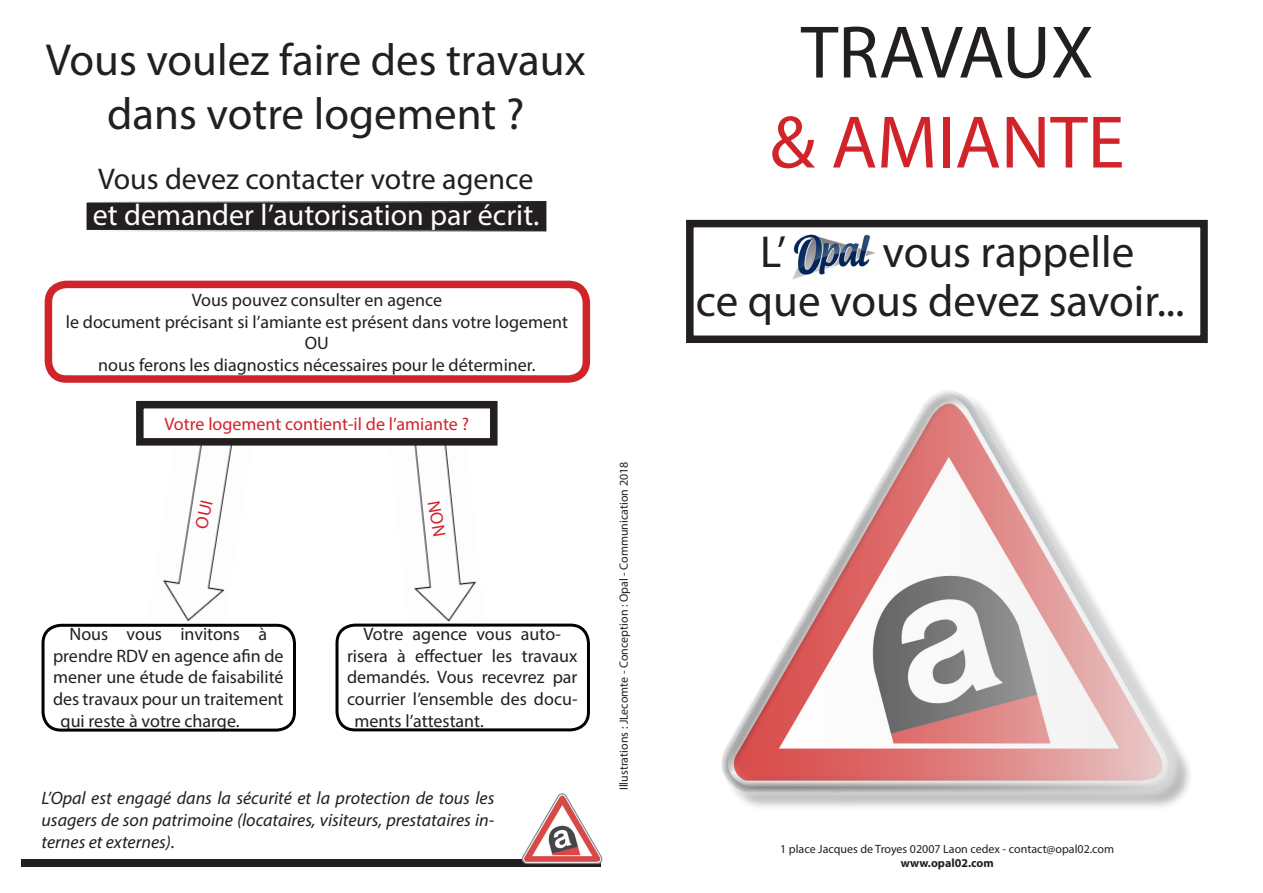
<style>
.page{position:relative;width:1263px;height:893px;background:#fff}
.page>*{position:absolute;margin:0;border:0;box-sizing:border-box;transform-origin:0 0}
.t1{font:75px "Myriad Pro";color:#d1232a}
.t2{font:75px "Myriad Pro";letter-spacing:-.015em;color:#231f20}
.t3{font:45px "Myriad Pro";color:#231f20}
.t4{font:30px "Myriad Pro";color:#fff}
.t5{font:30px "Myriad Pro";color:#231f20}
.t6{font:18px "Myriad Pro";color:#231f20}
.t7{font:italic 18px/21.6px "Myriad Pro";color:#231f20;text-align:justify}
.t8{font:18px "Myriad Pro";color:#d1232a}
.t9{font:12px "Myriad Pro";color:#231f20}
.t10{font:700 12px "Myriad Pro";color:#231f20}
</style>
<div class="page">
<img style="left:388px;top:446px;width:97px;height:178px">
<img style="left:147px;top:446px;width:106px;height:178px">
<div style="left:21px;top:859px;width:580px;height:8px;background:#231f20"></div>
<div style="left:717px;top:398px;width:470px;height:406px;background:#231f20;opacity:.75"></div>
<img style="left:792px;top:234px;width:83px;height:45px">
<img style="left:521px;top:793px;width:82px;height:72px">
<div style="left:45px;top:281px;width:545px;height:102px;border:8px solid #d1232a;border-radius:18px"></div>
<div style="left:86px;top:202px;width:460px;height:29px;background:#231f20"></div>
<div style="left:335px;top:624px;width:255px;height:107px;border:3px solid #000;border-radius:18px"></div>
<div style="left:136px;top:401px;width:361px;height:45px;border:8px solid #231f20"></div>
<div style="left:42px;top:624px;width:254px;height:108px;border:3px solid #000;border-radius:18px"></div>
<div style="left:686px;top:220px;width:522px;height:123px;border:8px solid #231f20"></div>
<svg style="left:195px;top:500px;width:18px;height:29px"></svg>
<svg style="left:428px;top:501px;width:18px;height:35px"></svg>
<p class="t3" style="left:46px;top:32px;width:541px">Vous voulez faire des travaux</p>
<p class="t3" style="left:107px;top:86px;width:419px">dans votre logement ?</p>
<p class="t5" style="left:98px;top:161px;width:437px">Vous devez contacter votre agence</p>
<p class="t4" style="left:93px;top:196px;width:448px">et demander l’autorisation par écrit.</p>
<p class="t6" style="left:192px;top:289px;width:252px">Vous pouvez consulter en agence</p>
<p class="t6" style="left:66px;top:310px;width:504px">le document précisant si l’amiante est présent dans votre logement</p>
<p class="t6" style="left:305px;top:332px;width:26px">OU</p>
<p class="t6" style="left:98px;top:354px;width:439px">nous ferons les diagnostics nécessaires pour le déterminer.</p>
<p class="t8" style="left:165px;top:413px;width:306px">Votre logement contient-il de l’amiante ?</p>
<p class="t6" style="left:70px;top:623px;width:199px">Nous vous invitons à</p>
<p class="t6" style="left:53px;top:645px;width:232px">prendre RDV en agence afin de</p>
<p class="t6" style="left:53px;top:666px;width:232px">mener une étude de faisabilité</p>
<p class="t6" style="left:53px;top:688px;width:232px">des travaux pour un traitement</p>
<p class="t6" style="left:61px;top:709px;width:181px">qui reste à votre charge.</p>
<p class="t6" style="left:363px;top:623px;width:199px">Votre agence vous auto-</p>
<p class="t6" style="left:347px;top:645px;width:232px">risera à effectuer les travaux</p>
<p class="t6" style="left:347px;top:666px;width:232px">demandés. Vous recevrez par</p>
<p class="t6" style="left:347px;top:688px;width:232px">courrier l’ensemble des docu-</p>
<p class="t6" style="left:354px;top:709px;width:131px">ments l’attestant.</p>
<p class="t7" style="left:42px;top:787px;width:454px">L’Opal est engagé dans la sécurité et la protection de tous les usagers de son patrimoine (locataires, visiteurs, prestataires in&shy;ternes et externes).</p>
<p class="t9" style="left:616px;top:790px;width:330px;rotate:-90deg">Illustrations : JLecomte - Conception : Opal - Communication 2018</p>
<p class="t2" style="left:801px;top:6px;width:294px">TRAVAUX</p>
<p class="t1" style="left:770px;top:96px;width:356px">&amp; AMIANTE</p>
<p class="t3" style="left:882px;top:224px;width:253px">vous rappelle</p>
<p class="t3" style="left:696px;top:274px;width:490px">ce que vous devez savoir...</p>
<p class="t3" style="left:760px;top:224px;width:27px">L’</p>
<p class="t9" style="left:780px;top:842px;width:335px">1 place Jacques de Troyes 02007 Laon cedex - contact@opal02.com</p>
<p class="t10" style="left:901px;top:856px;width:95px">www.opal02.com</p>
</div>
